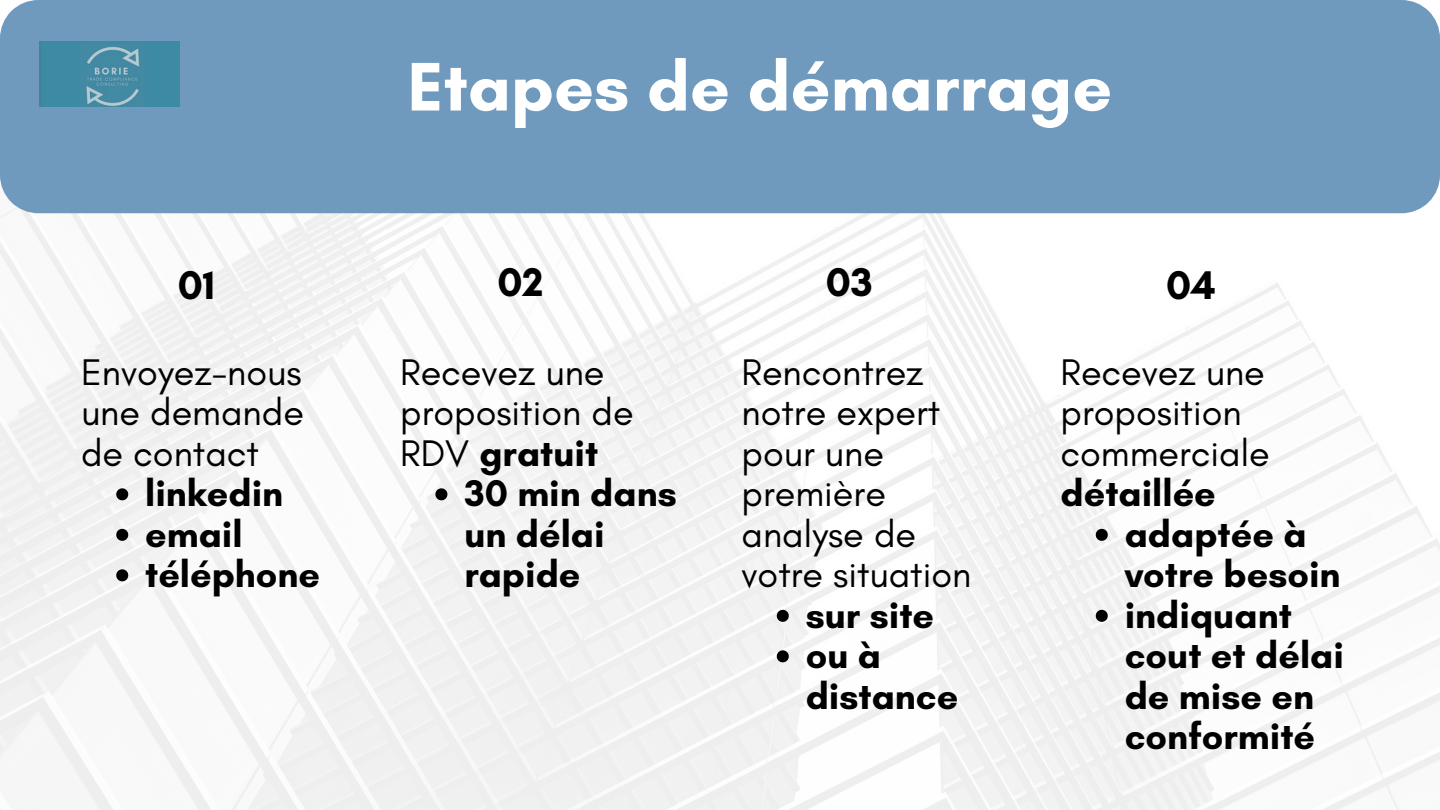
<style>
.page{position:relative;width:1440px;height:810px;background:#fff}
.page>*{position:absolute;margin:0;border:0;box-sizing:border-box;transform-origin:0 0}
.t1{font:700 70px "Glacial Indifference";color:#fff}
.t2{font:700 40.8px "Glacial Indifference";color:#000}
.t3{font:37.8px/40.5px "Glacial Indifference";color:#000}
.t4{font:700 37.8px/40.5px "Glacial Indifference";color:#000}
.s1{font-weight:700}
</style>
<div class="page">
<div style="left:0;top:0;width:1440px;height:213px;background:#6f9abd"></div>
<img style="left:40px;top:41px;width:139px;height:66px">
<svg style="left:116px;top:488px;width:12px;height:12px"></svg>
<svg style="left:116px;top:529px;width:12px;height:12px"></svg>
<svg style="left:116px;top:569px;width:12px;height:12px"></svg>
<svg style="left:435px;top:488px;width:12px;height:12px"></svg>
<svg style="left:777px;top:610px;width:12px;height:12px"></svg>
<svg style="left:777px;top:650px;width:12px;height:12px"></svg>
<svg style="left:1096px;top:529px;width:12px;height:12px"></svg>
<svg style="left:1096px;top:610px;width:12px;height:12px"></svg>
<p class="t1" style="left:408px;top:44px;width:706px">Etapes de démarrage</p>
<p class="t2" style="left:178px;top:260px;width:39px">01</p>
<p class="t2" style="left:497px;top:257px;width:48px">02</p>
<p class="t2" style="left:826px;top:257px;width:49px">03</p>
<p class="t2" style="left:1166px;top:260px;width:51px">04</p>
<p class="t3" style="left:81px;top:351px;width:224px;text-align:justify">Envoyez-nous une demande de contact</p>
<p class="t4" style="left:145px;top:473px;width:140px">linkedin</p>
<h1 class="t4" style="left:145px;top:513px;width:99px">email</h1>
<p class="t4" style="left:145px;top:554px;width:177px">téléphone</p>
<p class="t3" style="left:400px;top:351px;width:235px">Recevez une proposition de<br>RDV <span class="s1">gratuit</span></p>
<p class="t4" style="left:464px;top:473px;width:214px">30 min dans un délai rapide</p>
<p class="t3" style="left:742px;top:351px;width:231px">Rencontrez notre expert pour une première analyse de votre situation</p>
<p class="t4" style="left:806px;top:594px;width:130px">sur site</p>
<p class="t4" style="left:806px;top:635px;width:154px">ou à distance</p>
<p class="t3" style="left:1061px;top:351px;width:211px">Recevez une proposition commerciale</p>
<p class="t4" style="left:1061px;top:473px;width:157px">détaillée</p>
<p class="t4" style="left:1125px;top:513px;width:217px">adaptée à votre besoin</p>
<p class="t4" style="left:1125px;top:594px;width:221px">indiquant cout et délai de mise en conformité</p>
</div>
